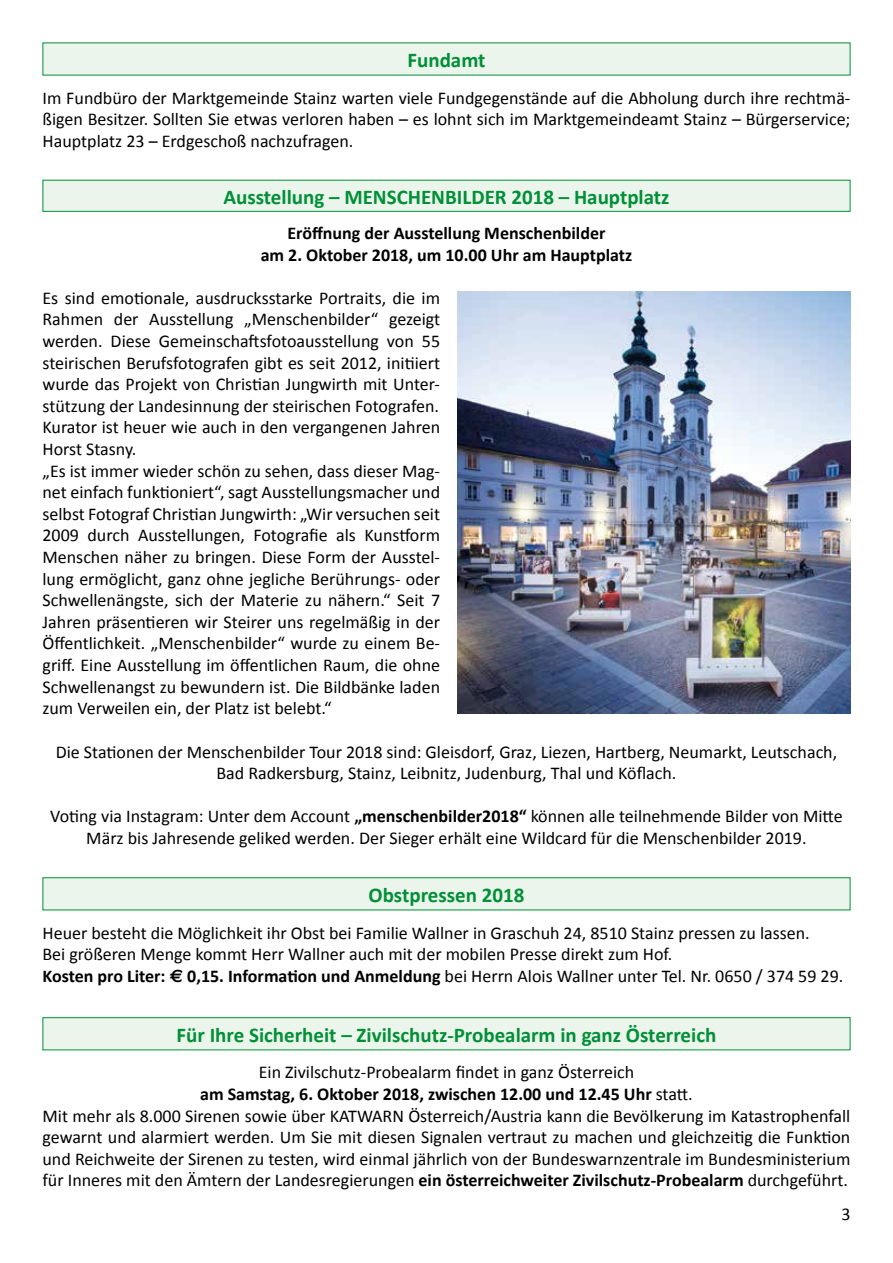
<style>
.page{position:relative;width:893px;height:1263px;background:#fff}
.page>*{position:absolute;margin:0;border:0;box-sizing:border-box;transform-origin:0 0}
.t1{font:700 21px "Calibri";color:#009037}
.t2{font:18px/21.6px "Calibri";color:#000;text-align:center}
.t3{font:700 18px/21.6px "Calibri";color:#000;text-align:center}
.s1{font-weight:700}
.s2{font-family:"Euro Sans";font-weight:700}
</style>
<div class="page">
<div style="left:43px;top:43px;width:807px;height:32px;background:#ecf5eb"></div>
<div style="left:43px;top:180px;width:807px;height:32px;background:#ecf5eb;border:1px solid #009037"></div>
<img style="left:457px;top:291px;width:393px;height:423px">
<div style="left:43px;top:1017px;width:807px;height:33px;background:#ecf5eb;border:1px solid #009037"></div>
<div style="left:43px;top:877px;width:807px;height:33px;background:#ecf5eb"></div>
<p class="t1" style="left:407px;top:47px;width:79px">Fundamt</p>
<p class="t2" style="left:43px;top:86px;width:809px;text-align:justify">Im Fundbüro der Marktgemeinde Stainz warten viele Fundgegenstände auf die Abholung durch ihre rechtmä&shy;ßigen Besitzer. Sollten Sie etwas verloren haben – es lohnt sich im Marktgemeindeamt Stainz – Bürgerservice; Hauptplatz 23 – Erdgeschoß nachzufragen.</p>
<p class="t1" style="left:223px;top:184px;width:448px">Ausstellung – MENSCHENBILDER 2018 – Hauptplatz</p>
<p class="t3" style="left:261px;top:221px;width:373px">Eröffnung der Ausstellung Menschenbilder<br>am 2. Oktober 2018, um 10.00 Uhr am Hauptplatz</p>
<p class="t2" style="left:43px;top:286px;width:399px;text-align:left">Es sind emotionale, ausdrucksstarke Portraits, die im Rahmen der Ausstellung „Menschenbilder“ gezeigt werden. Diese Gemeinschaftsfotoausstellung von 55 steirischen Berufsfotografen gibt es seit 2012, initiiert wurde das Projekt von Christian Jungwirth mit Unter&shy;stützung der Landesinnung der steirischen Fotografen.<br>Kurator ist heuer wie auch in den vergangenen Jahren Horst Stasny.<br>„Es ist immer wieder schön zu sehen, dass dieser Mag&shy;net einfach funktioniert“, sagt Ausstellungsmacher und selbst Fotograf Christian Jungwirth: „Wir versuchen seit 2009 durch Ausstellungen, Fotografie als Kunstform Menschen näher zu bringen. Diese Form der Ausstel&shy;lung ermöglicht, ganz ohne jegliche Berührungs- oder Schwellenängste, sich der Materie zu nähern.“ Seit 7<br>Jahren präsentieren wir Steirer uns regelmäßig in der Öffentlichkeit. „Menschenbilder“ wurde zu einem Be&shy;griff. Eine Ausstellung im öffentlichen Raum, die ohne Schwellenangst zu bewundern ist. Die Bildbänke laden zum Verweilen ein, der Platz ist belebt.“</p>
<p class="t2" style="left:56px;top:740px;width:783px">Die Stationen der Menschenbilder Tour 2018 sind: Gleisdorf, Graz, Liezen, Hartberg, Neumarkt, Leutschach,<br>Bad Radkersburg, Stainz, Leibnitz, Judenburg, Thal und Köflach.</p>
<p class="t2" style="left:50px;top:805px;width:794px">Voting via Instagram: Unter dem Account <span class="s1">„menschenbilder2018“</span> können alle teilnehmende Bilder von Mitte<br>März bis Jahresende geliked werden. Der Sieger erhält eine Wildcard für die Menschenbilder 2019.</p>
<p class="t1" style="left:369px;top:882px;width:157px">Obstpressen 2018</p>
<p class="t2" style="left:43px;top:921px;width:802px;text-align:left">Heuer besteht die Möglichkeit ihr Obst bei Familie Wallner in Graschuh 24, 8510 Stainz pressen zu lassen.<br>Bei größeren Menge kommt Herr Wallner auch mit der mobilen Presse direkt zum Hof.<br><span class="s1">Kosten pro Liter:</span> <span class="s2">€</span> <span class="s1">0,15. Information und Anmeldung</span> bei Herrn Alois Wallner unter Tel. Nr. 0650 / 374 59 29.</p>
<p class="t1" style="left:177px;top:1022px;width:541px">Für Ihre Sicherheit – Zivilschutz-Probealarm in ganz Österreich</p>
<p class="t2" style="left:43px;top:1061px;width:809px">Ein Zivilschutz-Probealarm findet in ganz Österreich<br><span class="s1">am Samstag, 6. Oktober 2018, zwischen 12.00 und 12.45 Uhr</span> statt.<br>Mit mehr als 8.000 Sirenen sowie über KATWARN Österreich/Austria kann die Bevölkerung im Katastrophenfall gewarnt und alarmiert werden. Um Sie mit diesen Signalen vertraut zu machen und gleichzeitig die Funktion und Reichweite der Sirenen zu testen, wird einmal jährlich von der Bundeswarnzentrale im Bundesministerium für Inneres mit den Ämtern der Landesregierungen <span class="s1">ein österreichweiter Zivilschutz-Probealarm</span> durchgeführt.</p>
<p class="t2" style="left:841px;top:1202px;width:11px">3</p>
</div>
